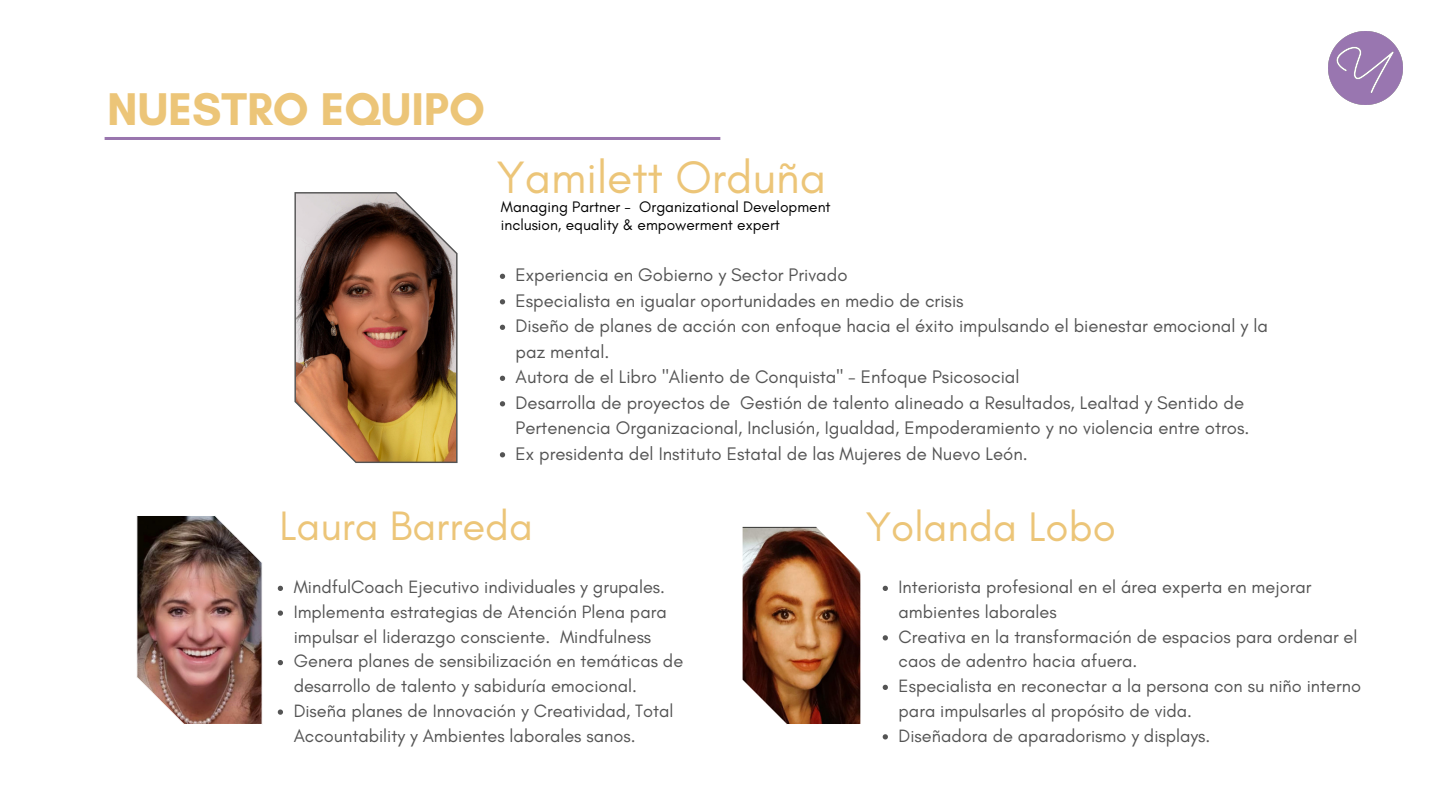
<style>
.page{position:relative;width:1440px;height:810px;background:#fff}
.page>*{position:absolute;margin:0;border:0;box-sizing:border-box;transform-origin:0 0}
.t1{font:700 46.7px "Glacial Indifference";color:#ecc578}
.t2{font:46.2px "Glacial Indifference";color:#ecc578}
.t3{font:42.1px "Glacial Indifference";color:#ecc578}
.t4{font:41.9px "Glacial Indifference";color:#ecc578}
.t5{font:18.5px/25.5px "Glacial Indifference";color:#545454}
.t6{font:18.2px/24.8px "Glacial Indifference";color:#545454}
.t7{font:15.5px/18.1px "Glacial Indifference";color:#000}
</style>
<div class="page">
<img style="left:742px;top:526px;width:119px;height:198px">
<svg style="left:883px;top:586px;width:5px;height:5px"></svg>
<svg style="left:883px;top:635px;width:5px;height:5px"></svg>
<svg style="left:883px;top:685px;width:5px;height:5px"></svg>
<svg style="left:883px;top:734px;width:5px;height:5px"></svg>
<img style="left:294px;top:192px;width:164px;height:271px">
<svg style="left:500px;top:274px;width:5px;height:5px"></svg>
<svg style="left:500px;top:299px;width:5px;height:5px"></svg>
<svg style="left:500px;top:325px;width:5px;height:5px"></svg>
<svg style="left:500px;top:376px;width:5px;height:5px"></svg>
<svg style="left:500px;top:401px;width:5px;height:5px"></svg>
<svg style="left:500px;top:452px;width:5px;height:5px"></svg>
<img style="left:136px;top:516px;width:127px;height:208px">
<svg style="left:278px;top:586px;width:5px;height:5px"></svg>
<svg style="left:278px;top:610px;width:5px;height:6px"></svg>
<svg style="left:278px;top:660px;width:5px;height:5px"></svg>
<svg style="left:278px;top:709px;width:5px;height:6px"></svg>
<img style="left:1329px;top:31px;width:73px;height:74px">
<hr style="left:105px;top:137px;width:615px;height:3px;background:#9975ae">
<h1 class="t1" style="left:107px;top:80px;width:379px">NUESTRO EQUIPO</h1>
<h2 class="t2" style="left:497px;top:149px;width:331px">Yamilett Orduña</h2>
<p class="t7" style="left:501px;top:197px;width:331px">Managing Partner - Organizational Development inclusion, equality &amp; empowerment expert</p>
<p class="t5" style="left:516px;top:262px;width:754px">Experiencia en Gobierno y Sector Privado<br>Especialista en igualar oportunidades en medio de crisis<br>Diseño de planes de acción con enfoque hacia el éxito impulsando el bienestar emocional y la paz mental.<br>Autora de el Libro "Aliento de Conquista" - Enfoque Psicosocial<br>Desarrolla de proyectos de Gestión de talento alineado a Resultados, Lealtad y Sentido de Pertenencia Organizacional, Inclusión, Igualdad, Empoderamiento y no violencia entre otros.<br>Ex presidenta del Instituto Estatal de las Mujeres de Nuevo León.</p>
<h3 class="t4" style="left:279px;top:501px;width:255px">Laura Barreda</h3>
<p class="t6" style="left:294px;top:574px;width:391px">MindfulCoach Ejecutivo individuales y grupales.<br>Implementa estrategias de Atención Plena para impulsar el liderazgo consciente. Mindfulness Genera planes de sensibilización en temáticas de desarrollo de talento y sabiduría emocional.<br>Diseña planes de Innovación y Creatividad, Total Accountability y Ambientes laborales sanos.</p>
<h3 class="t3" style="left:866px;top:501px;width:252px">Yolanda Lobo</h3>
<p class="t6" style="left:899px;top:574px;width:464px">Interiorista profesional en el área experta en mejorar ambientes laborales<br>Creativa en la transformación de espacios para ordenar el caos de adentro hacia afuera.<br>Especialista en reconectar a la persona con su niño interno para impulsarles al propósito de vida.<br>Diseñadora de aparadorismo y displays.</p>
</div>
